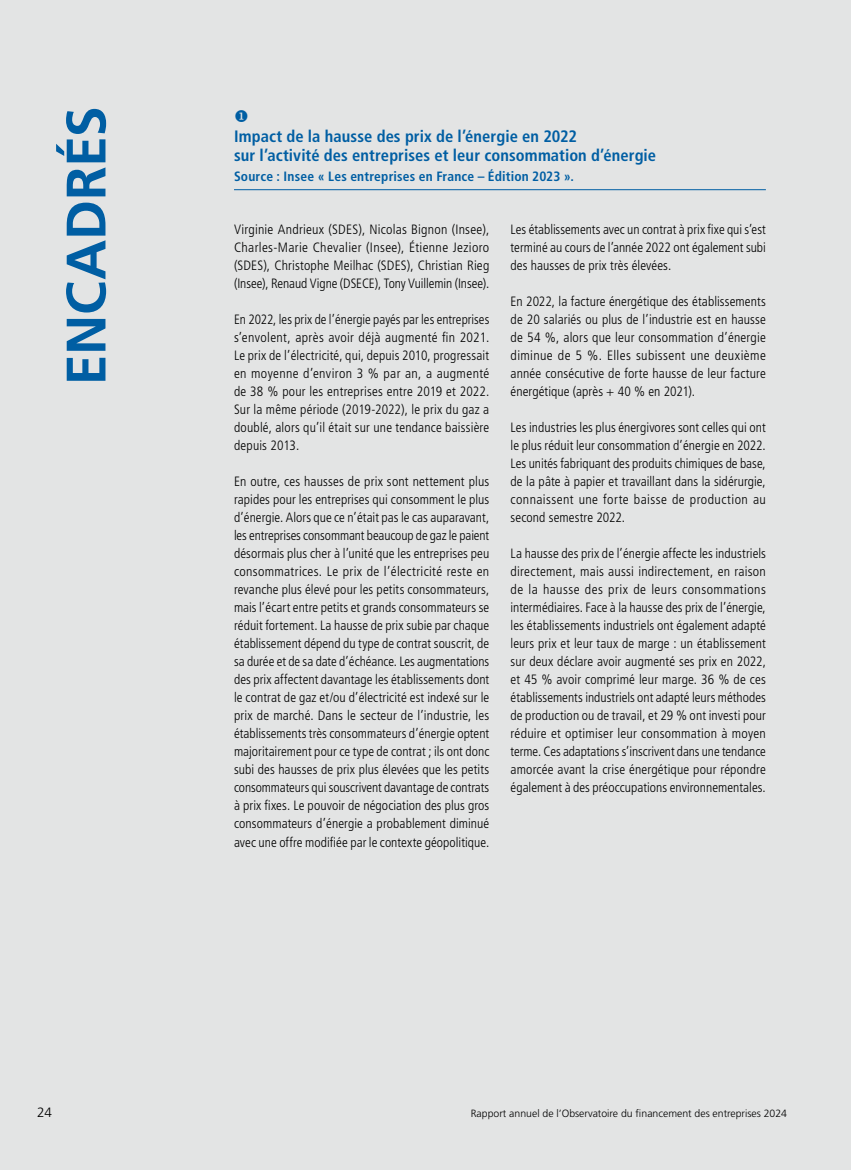
<style>
.page{position:relative;width:851px;height:1170px;background:#fff}
.page>*{position:absolute;margin:0;border:0;box-sizing:border-box;transform-origin:0 0}
.t1{font:700 55.5px "Frutiger LT Std";letter-spacing:-.005em;color:#005ea3}
.t2{font:700 condensed 16.5px/19.5px "Frutiger LT Std";letter-spacing:.005em;color:#005ea3}
.t3{font:300 condensed 13.5px/18px "Frutiger LT Std";letter-spacing:.005em;color:#000;text-align:justify}
.t4{font:700 condensed 13.5px "Frutiger LT Std";letter-spacing:.01em;color:#005ea3}
.t5{font:300 13.5px "Frutiger LT Std";color:#000}
.t6{font:300 10.5px "Frutiger LT Std";color:#000}
</style>
<div class="page">
<div style="left:0;top:0;width:850px;height:1169px;background:#e3e4e4"></div>
<hr style="left:234px;top:189px;width:531px;height:1px;background:#005ea3">
<h1 class="t1" style="left:54px;top:385px;width:280px;rotate:-90deg">ENCADRÉS</h1>
<p class="t2" style="left:234px;top:126px;width:423px">Impact de la hausse des prix de l’énergie en 2022<br>sur l’activité des entreprises et leur consommation d’énergie</p>
<p class="t4" style="left:234px;top:168px;width:341px">Source : Insee « Les entreprises en France – Édition 2023 ».</p>
<p class="t3" style="left:234px;top:221px;width:257px">Virginie Andrieux (SDES), Nicolas Bignon (Insee), Charles‑Marie Chevalier (Insee), Étienne Jezioro (SDES), Christophe Meilhac (SDES), Christian Rieg (Insee), Renaud Vigne (DSECE), Tony Vuillemin (Insee).</p>
<p class="t3" style="left:234px;top:311px;width:257px">En 2022, les prix de l’énergie payés par les entreprises s’envolent, après avoir déjà augmenté fin 2021.<br>Le prix de l’électricité, qui, depuis 2010, progressait en moyenne d’environ 3 % par an, a augmenté de 38 % pour les entreprises entre 2019 et 2022.<br>Sur la même période (2019‑2022), le prix du gaz a doublé, alors qu’il était sur une tendance baissière depuis 2013.</p>
<p class="t3" style="left:234px;top:473px;width:257px">En outre, ces hausses de prix sont nettement plus rapides pour les entreprises qui consomment le plus d’énergie. Alors que ce n’était pas le cas auparavant, les entreprises consommant beaucoup de gaz le paient désormais plus cher à l’unité que les entreprises peu consommatrices. Le prix de l’électricité reste en revanche plus élevé pour les petits consommateurs, mais l’écart entre petits et grands consommateurs se réduit fortement. La hausse de prix subie par chaque établissement dépend du type de contrat souscrit, de sa durée et de sa date d’échéance. Les augmentations des prix affectent davantage les établissements dont le contrat de gaz et/ou d’électricité est indexé sur le prix de marché. Dans le secteur de l’industrie, les établissements très consommateurs d’énergie optent majoritairement pour ce type de contrat ; ils ont donc subi des hausses de prix plus élevées que les petits consommateurs qui souscrivent davantage de contrats à prix fixes. Le pouvoir de négociation des plus gros consommateurs d’énergie a probablement diminué avec une offre modifiée par le contexte géopolitique.</p>
<p class="t3" style="left:510px;top:221px;width:257px">Les établissements avec un contrat à prix fixe qui s’est terminé au cours de l’année 2022 ont également subi des hausses de prix très élevées.</p>
<p class="t3" style="left:510px;top:293px;width:257px">En 2022, la facture énergétique des établissements de 20 salariés ou plus de l’industrie est en hausse de 54 %, alors que leur consommation d’énergie diminue de 5 %. Elles subissent une deuxième année consécutive de forte hausse de leur facture énergétique (après + 40 % en 2021).</p>
<p class="t3" style="left:510px;top:419px;width:257px">Les industries les plus énergivores sont celles qui ont le plus réduit leur consommation d’énergie en 2022.<br>Les unités fabriquant des produits chimiques de base, de la pâte à papier et travaillant dans la sidérurgie, connaissent une forte baisse de production au second semestre 2022.</p>
<p class="t3" style="left:510px;top:545px;width:257px">La hausse des prix de l’énergie affecte les industriels directement, mais aussi indirectement, en raison de la hausse des prix de leurs consommations intermédiaires. Face à la hausse des prix de l’énergie, les établissements industriels ont également adapté leurs prix et leur taux de marge : un établissement sur deux déclare avoir augmenté ses prix en 2022, et 45 % avoir comprimé leur marge. 36 % de ces établissements industriels ont adapté leurs méthodes de production ou de travail, et 29 % ont investi pour réduire et optimiser leur consommation à moyen terme. Ces adaptations s’inscrivent dans une tendance amorcée avant la crise énergétique pour répondre également à des préoccupations environnementales.</p>
<p class="t5" style="left:37px;top:1104px;width:16px">24</p>
<p class="t6" style="left:470px;top:1106px;width:318px">Rapport annuel de l’Observatoire du financement des entreprises 2024</p>
</div>
